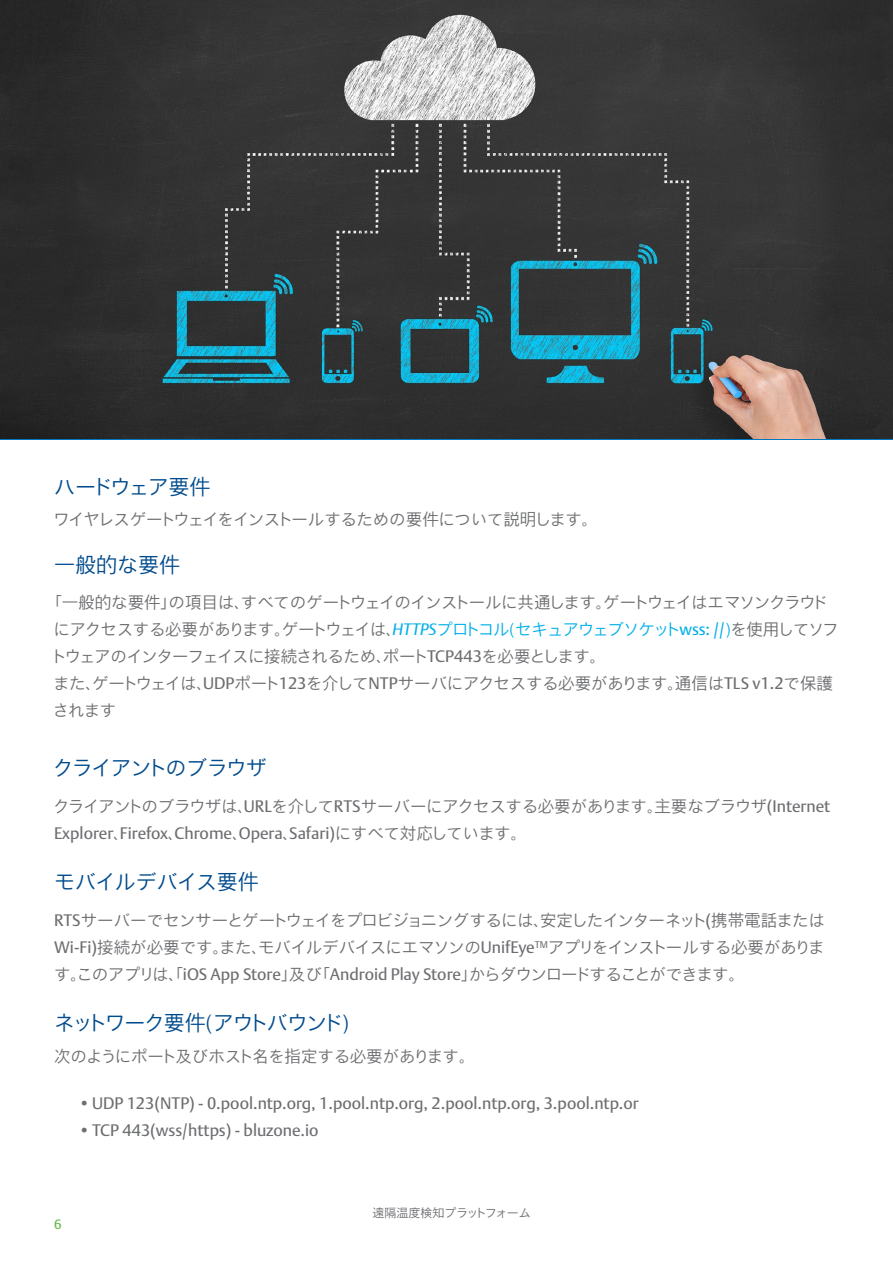
<style>
.page{position:relative;width:893px;height:1263px;background:#fff}
.page>*{position:absolute;margin:0;border:0;box-sizing:border-box;transform-origin:0 0}
.t1{font:300 21px "Nimbus Sans JAP";letter-spacing:-.085em;color:#004b8d}
.t2{font:300 21px "Nimbus Sans JAP";letter-spacing:-.08em;color:#004b8d}
.t3{font:300 21px "Nimbus Sans JAP";letter-spacing:-.015em;color:#004b8d}
.t4{font:300 21px "Nimbus Sans JAP";letter-spacing:-.05em;color:#004b8d}
.t5{font:300 16.5px/27px "Nimbus Sans JAP";letter-spacing:-.04em;color:#6d6e71}
.t6{font:300 16.5px/27px "Nimbus Sans JAP";letter-spacing:-.065em;color:#6d6e71}
.t7{font:16.5px "DTL Argo T";color:#6d6e71}
.t8{font:13.5px "DTL Argo T";color:#62bb46}
.t9{font:300 12px "Nimbus Sans JAP";color:#6d6e71}
.s1{font-family:"DTL Argo T";font-weight:400;font-style:italic;color:#00afe9}
.s2{color:#00afe9}
.s3{font-family:"DTL Argo T";font-weight:400;color:#00afe9}
.s4{font-family:"DTL Argo T";font-weight:400}
</style>
<div class="page">
<img style="left:0;top:0;width:893px;height:439px">
<p class="t1" style="left:54px;top:470px;width:158px">ハードウェア要件</p>
<p class="t5" style="left:53px;top:506px;width:546px">ワイヤレスゲートウェイをインストールするための要件について説明します。</p>
<p class="t4" style="left:54px;top:549px;width:127px">一般的な要件</p>
<p class="t6" style="left:46px;top:589px;width:795px">「一般的な要件」の項目は、すべてのゲートウェイのインストールに共通します。ゲートウェイはエマソンクラウドにアクセスする必要があります。ゲートウェイは、<span class="s1">HTTPS</span><span class="s2">プロトコル(セキュアウェブソケット</span><span class="s3">wss: //</span><span class="s2">)</span>を使用してソフトウェアのインターフェイスに接続されるため、ポート<span class="s4">TCP443</span>を必要とします。</p>
<p class="t5" style="left:53px;top:670px;width:782px">また、ゲートウェイは、<span class="s4">UDP</span>ポート<span class="s4">123</span>を介して<span class="s4">NTP</span>サーバにアクセスする必要があります。通信は<span class="s4">TLS v1.2</span>で保護されます</p>
<p class="t2" style="left:53px;top:751px;width:215px">クライアントのブラウザ</p>
<p class="t5" style="left:53px;top:792px;width:778px">クライアントのブラウザは、<span class="s4">URL</span>を介して<span class="s4">RTS</span>サーバーにアクセスする必要があります。主要なブラウザ<span class="s4">(Internet<br>Explorer</span>、<span class="s4">Firefox</span>、<span class="s4">Chrome</span>、<span class="s4">Opera</span>、<span class="s4">Safari)</span>にすべて対応しています。</p>
<p class="t3" style="left:54px;top:866px;width:206px">モバイルデバイス要件</p>
<p class="t5" style="left:54px;top:907px;width:773px;text-align:justify"><span class="s4">RTS</span>サーバーでセンサーとゲートウェイをプロビジョニングするには、安定したインターネット<span class="s4">(</span>携帯電話または<span class="s4">Wi-Fi)</span>接続が必要です。また、モバイルデバイスにエマソンの<span class="s4">UnifEye</span><sup>TM</sup>アプリをインストールする必要があります。このアプリは、「<span class="s4">iOS App Store</span>」及び「<span class="s4">Android Play Store</span>」からダウンロードすることができます。</p>
<p class="t1" style="left:54px;top:1007px;width:297px">ネットワーク要件(アウトバウンド)</p>
<p class="t5" style="left:54px;top:1043px;width:423px">次のようにポート及びホスト名を指定する必要があります。</p>
<p class="t7" style="left:79px;top:1093px;width:562px">•UDP 123(NTP) - 0.pool.ntp.org, 1.pool.ntp.org, 2.pool.ntp.org, 3.pool.ntp.or</p>
<p class="t7" style="left:79px;top:1120px;width:241px">•TCP 443(wss/https) - bluzone.io</p>
<p class="t8" style="left:54px;top:1216px;width:9px">6</p>
<p class="t9" style="left:357px;top:1204px;width:176px">　 遠隔温度検知プラットフォーム</p>
</div>
